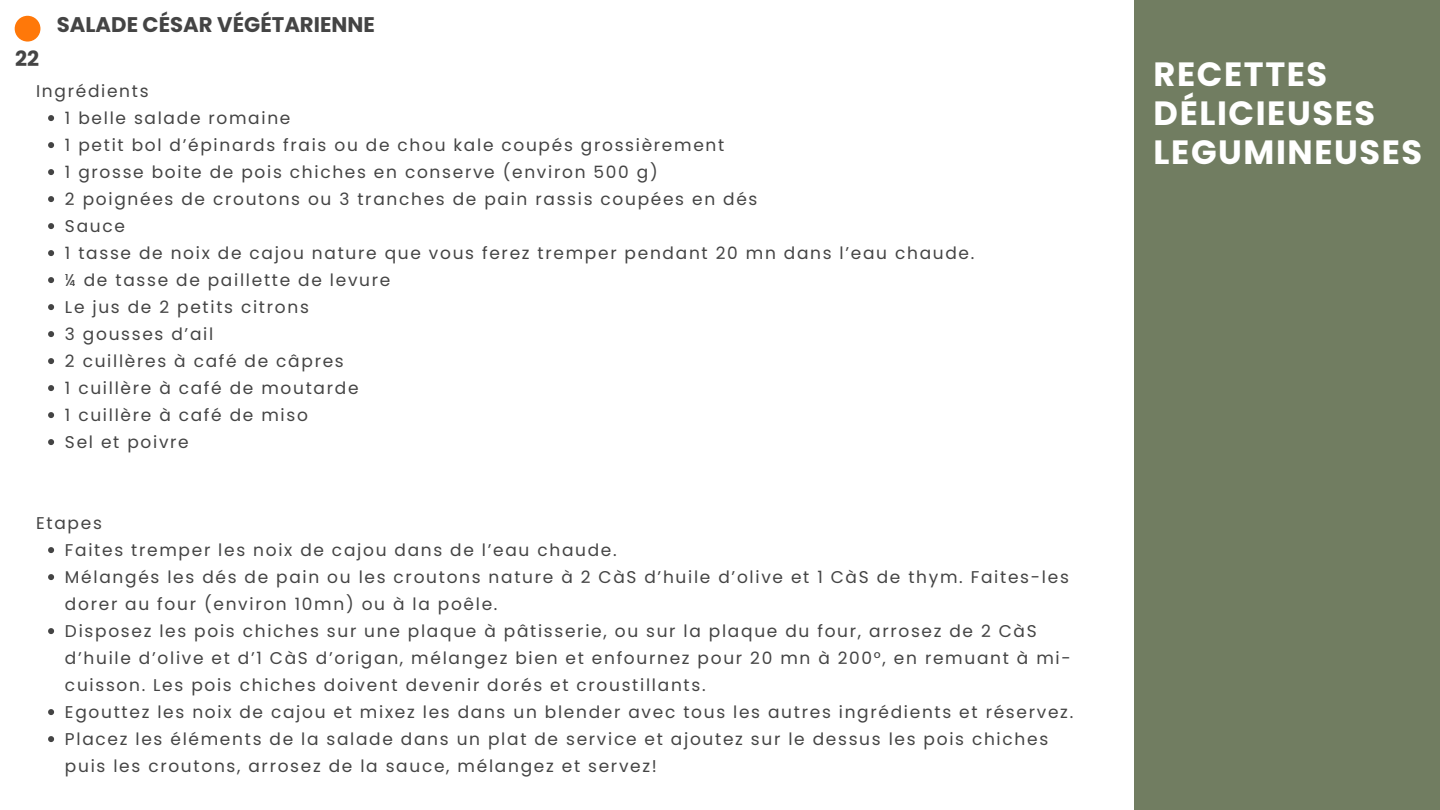
<style>
.page{position:relative;width:1440px;height:810px;background:#fff}
.page>*{position:absolute;margin:0;border:0;box-sizing:border-box;transform-origin:0 0}
.t1{font:700 33.6px/39px "Poppins";letter-spacing:.045em;color:#fff}
.t2{font:700 21.2px "Poppins";color:#444}
.t3{font:700 21px "Poppins";color:#444}
.t4{font:17px/27px "Poppins";letter-spacing:.1em;color:#444}
</style>
<div class="page">
<div style="left:1134px;top:0;width:306px;height:810px;background:#717d61"></div>
<div style="left:15px;top:16px;width:25px;height:25px;background:#ff7809;border-radius:50%"></div>
<svg style="left:48px;top:115px;width:6px;height:6px"></svg>
<svg style="left:48px;top:142px;width:6px;height:6px"></svg>
<svg style="left:48px;top:169px;width:6px;height:6px"></svg>
<svg style="left:48px;top:196px;width:6px;height:6px"></svg>
<svg style="left:48px;top:223px;width:6px;height:6px"></svg>
<svg style="left:48px;top:250px;width:6px;height:6px"></svg>
<svg style="left:48px;top:277px;width:6px;height:6px"></svg>
<svg style="left:48px;top:304px;width:6px;height:6px"></svg>
<svg style="left:48px;top:331px;width:6px;height:6px"></svg>
<svg style="left:48px;top:358px;width:6px;height:6px"></svg>
<svg style="left:48px;top:385px;width:6px;height:6px"></svg>
<svg style="left:48px;top:412px;width:6px;height:6px"></svg>
<svg style="left:48px;top:439px;width:6px;height:6px"></svg>
<svg style="left:48px;top:547px;width:6px;height:6px"></svg>
<svg style="left:48px;top:574px;width:6px;height:6px"></svg>
<svg style="left:48px;top:628px;width:6px;height:6px"></svg>
<svg style="left:48px;top:709px;width:6px;height:6px"></svg>
<svg style="left:48px;top:736px;width:6px;height:6px"></svg>
<p class="t2" style="left:57px;top:10px;width:320px">SALADE CÉSAR VÉGÉTARIENNE</p>
<p class="t3" style="left:15px;top:44px;width:25px">22</p>
<p class="t4" style="left:65px;top:78px;width:911px;text-indent:-29px">Ingrédients<br>1 belle salade romaine<br>1 petit bol d’épinards frais ou de chou kale coupés grossièrement<br>1 grosse boite de pois chiches en conserve (environ 500 g)<br>2 poignées de croutons ou 3 tranches de pain rassis coupées en dés<br>Sauce<br>1 tasse de noix de cajou nature que vous ferez tremper pendant 20 mn dans l’eau chaude. ¼ de tasse de paillette de levure<br>Le jus de 2 petits citrons<br>3 gousses d’ail<br>2 cuillères à café de câpres<br>1 cuillère à café de moutarde<br>1 cuillère à café de miso<br>Sel et poivre</p>
<p class="t4" style="left:65px;top:510px;width:1010px;text-indent:-29px">Etapes<br>Faites tremper les noix de cajou dans de l’eau chaude.<br>Mélangés les dés de pain ou les croutons nature à 2 CàS d’huile d’olive et 1 CàS de thym. Faites-les dorer au four (environ 10mn) ou à la poêle.<br>Disposez les pois chiches sur une plaque à pâtisserie, ou sur la plaque du four, arrosez de 2 CàS d’huile d’olive et d’1 CàS d’origan, mélangez bien et enfournez pour 20 mn à 200°, en remuant à mi&shy;cuisson. Les pois chiches doivent devenir dorés et croustillants.<br>Egouttez les noix de cajou et mixez les dans un blender avec tous les autres ingrédients et réservez.<br>Placez les éléments de la salade dans un plat de service et ajoutez sur le dessus les pois chiches puis les croutons, arrosez de la sauce, mélangez et servez!</p>
<h1 class="t1" style="left:1154px;top:55px;width:270px">RECETTES<br>DÉLICIEUSES<br>LEGUMINEUSES</h1>
</div>
